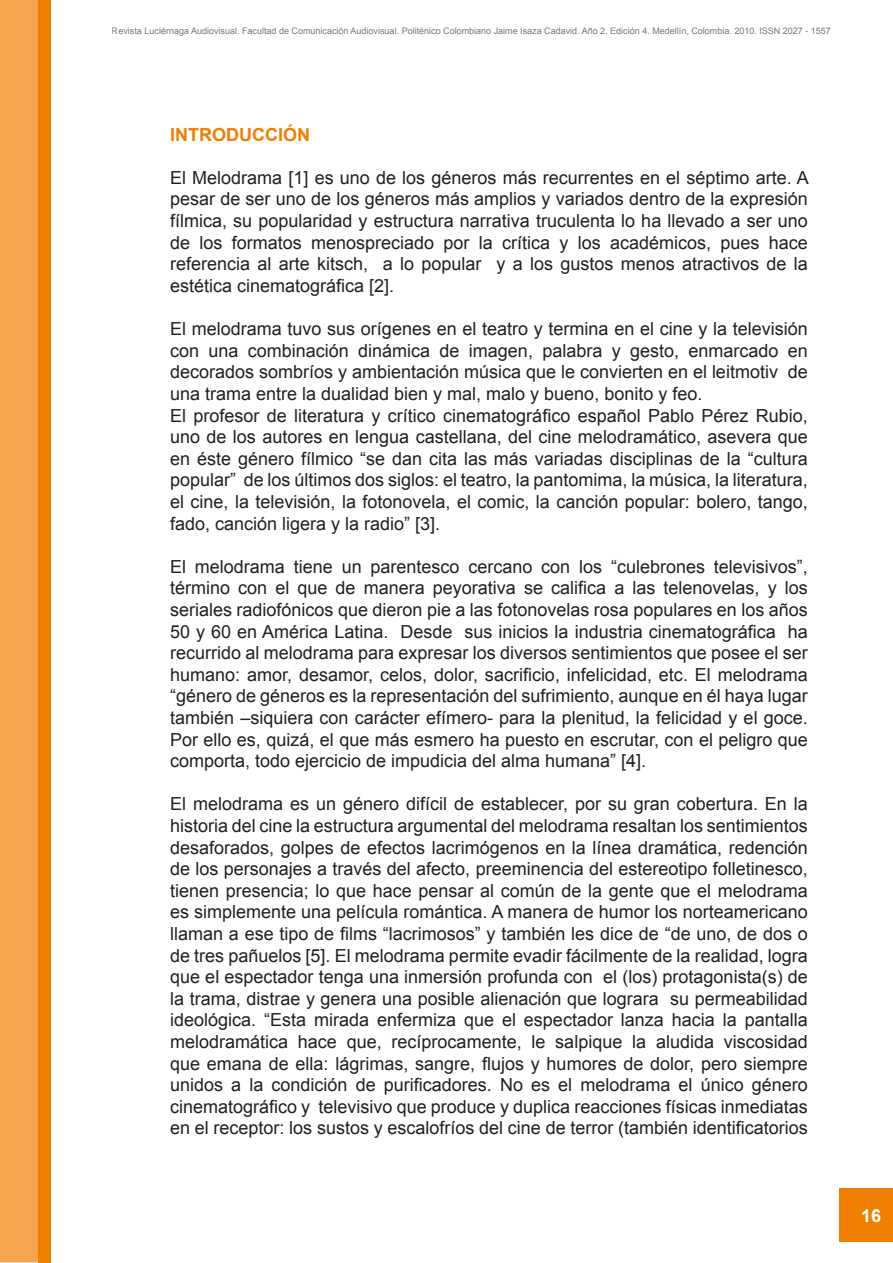
<style>
.page{position:relative;width:893px;height:1263px;background:#fff}
.page>*{position:absolute;margin:0;border:0;box-sizing:border-box;transform-origin:0 0}
.t1{font:18px/21.6px "Arial";color:#231f20;text-align:justify}
.t2{font:700 18px "Arial";color:#f07f00}
.t3{font:700 18px "Arial";color:#fff}
.t4{font:9px "Arial";color:#231f20}
</style>
<div class="page">
<div style="left:840px;top:1188px;width:53px;height:54px;background:#f07f00"></div>
<div style="left:0;top:0;width:43px;height:1261px;background:#f4a54e"></div>
<div style="left:39px;top:0;width:12px;height:1261px;background:#f07f00"></div>
<p class="t4" style="left:112px;top:25px;width:720px">Revista Luciérnaga Audiovisual. Facultad de Comunicación Audiovisual. Politénico Colombiano Jaime Isaza Cadavid. Año 2, Edición 4. Medellín, Colombia. 2010. ISSN 2027 - 1557</p>
<p class="t2" style="left:170px;top:122px;width:141px">INTRODUCCIÓN</p>
<p class="t1" style="left:170px;top:167px;width:640px">El Melodrama [1] es uno de los géneros más recurrentes en el séptimo arte. A pesar de ser uno de los géneros más amplios y variados dentro de la expresión fílmica, su popularidad y estructura narrativa truculenta lo ha llevado a ser uno de los formatos menospreciado por la crítica y los académicos, pues hace referencia al arte kitsch, a lo popular y a los gustos menos atractivos de la estética cinematográfica [2].</p>
<p class="t1" style="left:170px;top:318px;width:639px">El melodrama tuvo sus orígenes en el teatro y termina en el cine y la televisión con una combinación dinámica de imagen, palabra y gesto, enmarcado en decorados sombríos y ambientación música que le convierten en el leitmotiv de una trama entre la dualidad bien y mal, malo y bueno, bonito y feo.</p>
<p class="t1" style="left:170px;top:405px;width:639px">El profesor de literatura y crítico cinematográfico español Pablo Pérez Rubio, uno de los autores en lengua castellana, del cine melodramático, asevera que en éste género fílmico “se dan cita las más variadas disciplinas de la “cultura popular” de los últimos dos siglos: el teatro, la pantomima, la música, la literatura, el cine, la televisión, la fotonovela, el comic, la canción popular: bolero, tango, fado, canción ligera y la radio” [3].</p>
<p class="t1" style="left:170px;top:556px;width:639px">El melodrama tiene un parentesco cercano con los “culebrones televisivos”, término con el que de manera peyorativa se califica a las telenovelas, y los seriales radiofónicos que dieron pie a las fotonovelas rosa populares en los años 50 y 60 en América Latina. Desde sus inicios la industria cinematográfica ha recurrido al melodrama para expresar los diversos sentimientos que posee el ser humano: amor, desamor, celos, dolor, sacrificio, infelicidad, etc. El melodrama “género de géneros es la representación del sufrimiento, aunque en él haya lugar también –siquiera con carácter efímero- para la plenitud, la felicidad y el goce.<br>Por ello es, quizá, el que más esmero ha puesto en escrutar, con el peligro que comporta, todo ejercicio de impudicia del alma humana” [4].</p>
<p class="t1" style="left:170px;top:793px;width:639px">El melodrama es un género difícil de establecer, por su gran cobertura. En la historia del cine la estructura argumental del melodrama resaltan los sentimientos desaforados, golpes de efectos lacrimógenos en la línea dramática, redención de los personajes a través del afecto, preeminencia del estereotipo folletinesco, tienen presencia; lo que hace pensar al común de la gente que el melodrama es simplemente una película romántica. A manera de humor los norteamericano llaman a ese tipo de films “lacrimosos” y también les dice de “de uno, de dos o de tres pañuelos [5]. El melodrama permite evadir fácilmente de la realidad, logra que el espectador tenga una inmersión profunda con el (los) protagonista(s) de la trama, distrae y genera una posible alienación que lograra su permeabilidad ideológica. “Esta mirada enfermiza que el espectador lanza hacia la pantalla melodramática hace que, recíprocamente, le salpique la aludida viscosidad que emana de ella: lágrimas, sangre, flujos y humores de dolor, pero siempre unidos a la condición de purificadores. No es el melodrama el único género cinematográfico y televisivo que produce y duplica reacciones físicas inmediatas en el receptor: los sustos y escalofríos del cine de terror (también identificatorios</p>
<p class="t3" style="left:861px;top:1203px;width:22px">16</p>
</div>
